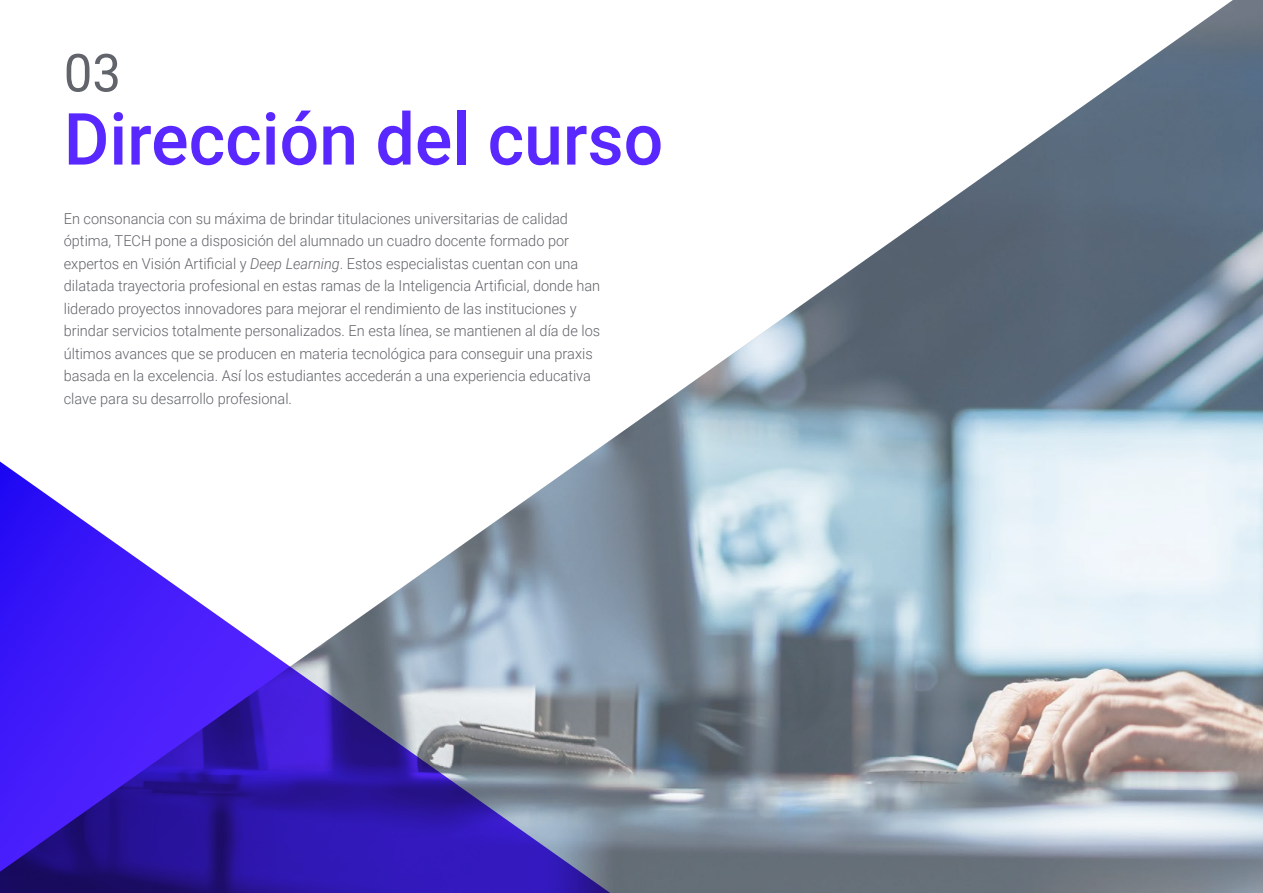
<style>
.page{position:relative;width:1263px;height:893px;background:#fff}
.page>*{position:absolute;margin:0;border:0;box-sizing:border-box;transform-origin:0 0}
.t1{font:500 72px "Roboto";color:#5927ff}
.t2{font:52.5px "Roboto";color:#61646a}
.t3{font:300 15px/22.5px "Roboto";color:#61646a}
.s1{font-style:italic}
</style>
<div class="page">
<img style="left:602px;top:0;width:661px;height:893px">
<svg style="left:0;top:446px;width:640px;height:447px"></svg>
<h2 class="t2" style="left:64px;top:36px;width:59px">03</h2>
<h1 class="t1" style="left:64px;top:89px;width:601px">Dirección del curso</h1>
<p class="t3" style="left:64px;top:207px;width:538px">En consonancia con su máxima de brindar titulaciones universitarias de calidad óptima, TECH pone a disposición del alumnado un cuadro docente formado por expertos en Visión Artificial y <span class="s1">Deep Learning</span>. Estos especialistas cuentan con una dilatada trayectoria profesional en estas ramas de la Inteligencia Artificial, donde han liderado proyectos innovadores para mejorar el rendimiento de las instituciones y brindar servicios totalmente personalizados. En esta línea, se mantienen al día de los últimos avances que se producen en materia tecnológica para conseguir una praxis basada en la excelencia. Así los estudiantes accederán a una experiencia educativa clave para su desarrollo profesional.</p>
</div>
